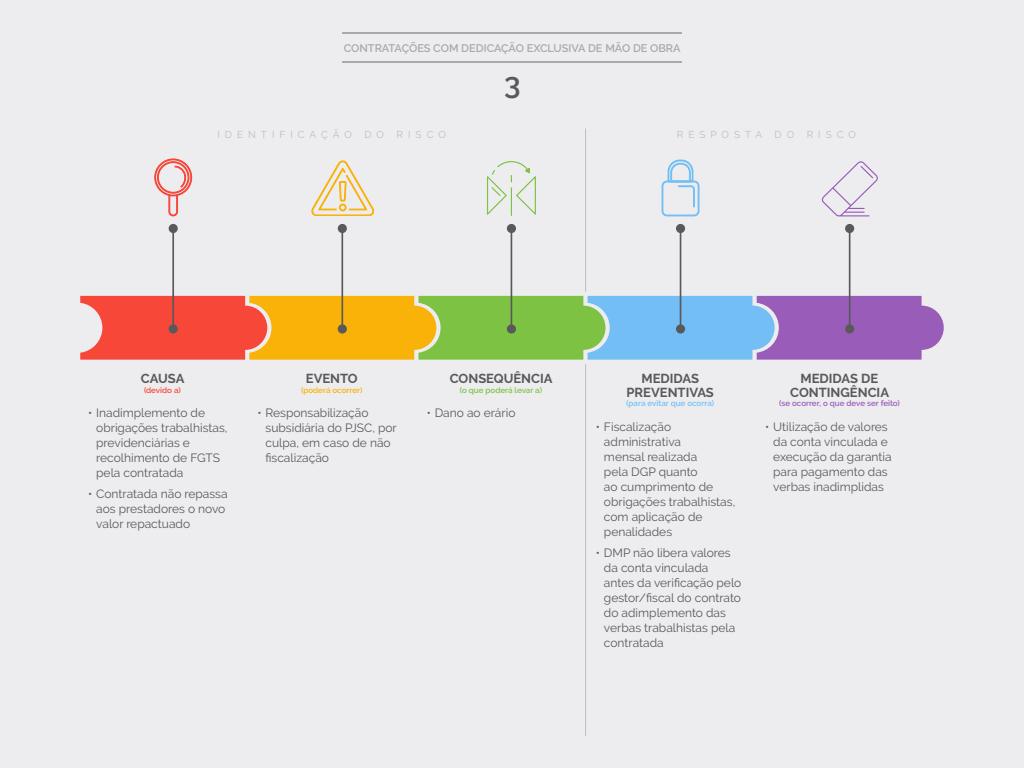
<style>
.page{position:relative;width:1024px;height:768px;background:#ededf0}
.page>*{position:absolute;margin:0;border:0;box-sizing:border-box;transform-origin:0 0}
.t1{font:600 30px "Raleway";color:#59595c}
.t2{font:700 13px/14px "Raleway";color:#59595c;text-align:center}
.t3{font:12px/15px "Raleway";color:#59595c}
.t4{font:600 11px "Raleway";color:#a7a9ac}
.t5{font:10px "Raleway";letter-spacing:.5em;color:#bcbec0}
.t6{font:600 8px "Raleway";color:#995cb8}
.t7{font:600 8px "Raleway";color:#73bff5}
.t8{font:600 8px "Raleway";color:#7dc242}
.t9{font:600 8px "Raleway";color:#f8b208}
.t10{font:600 8px "Raleway";color:#f74738}
</style>
<div class="page">
<svg style="left:80px;top:296px;width:864px;height:64px;background:#b49676"></svg>
<hr style="left:172px;top:228px;width:2px;height:102px;background:#59595c">
<div style="left:169px;top:324px;width:9px;height:10px;background:#59595c;border-radius:50%"></div>
<hr style="left:341px;top:228px;width:2px;height:102px;background:#59595c">
<div style="left:338px;top:324px;width:9px;height:10px;background:#59595c;border-radius:50%"></div>
<hr style="left:511px;top:228px;width:1px;height:102px;background:#59595c">
<div style="left:507px;top:324px;width:9px;height:10px;background:#59595c;border-radius:50%"></div>
<hr style="left:680px;top:228px;width:1px;height:102px;background:#59595c">
<div style="left:676px;top:324px;width:9px;height:10px;background:#59595c;border-radius:50%"></div>
<div style="left:676px;top:224px;width:9px;height:9px;background:#59595c;border-radius:50%"></div>
<hr style="left:849px;top:228px;width:1px;height:102px;background:#59595c">
<div style="left:845px;top:324px;width:9px;height:10px;background:#59595c;border-radius:50%"></div>
<svg style="left:662px;top:160px;width:37px;height:56px"></svg>
<hr style="left:585px;top:129px;width:1px;height:163px;background:#bcbec0">
<hr style="left:585px;top:364px;width:1px;height:372px;background:#bcbec0">
<div style="left:169px;top:224px;width:9px;height:9px;background:#59595c;border-radius:50%"></div>
<svg style="left:311px;top:161px;width:63px;height:55px"></svg>
<svg style="left:487px;top:161px;width:49px;height:55px"></svg>
<svg style="left:155px;top:159px;width:37px;height:57px"></svg>
<div style="left:338px;top:224px;width:9px;height:9px;background:#59595c;border-radius:50%"></div>
<div style="left:507px;top:224px;width:9px;height:9px;background:#59595c;border-radius:50%"></div>
<svg style="left:822px;top:161px;width:56px;height:55px"></svg>
<div style="left:845px;top:224px;width:9px;height:9px;background:#59595c;border-radius:50%"></div>
<hr style="left:342px;top:61px;width:340px;height:1px;background:#a7a9ac">
<hr style="left:342px;top:32px;width:340px;height:1px;background:#a7a9ac">
<p class="t4" style="left:344px;top:42px;width:338px">CONTRATAÇÕES COM DEDICAÇÃO EXCLUSIVA DE MÃO DE OBRA</p>
<h1 class="t1" style="left:504px;top:67px;width:18px">3</h1>
<p class="t5" style="left:217px;top:129px;width:136px">IDENTIFICAÇÃO</p>
<p class="t5" style="left:364px;top:129px;width:21px">D O</p>
<p class="t5" style="left:397px;top:129px;width:51px">RISCO</p>
<p class="t5" style="left:677px;top:129px;width:119px">RESPOSTA DO</p>
<p class="t5" style="left:807px;top:129px;width:51px">RISCO</p>
<p class="t2" style="left:306px;top:371px;width:53px">EVENTO</p>
<p class="t2" style="left:450px;top:371px;width:104px">CONSEQUÊNCIA</p>
<p class="t2" style="left:627px;top:371px;width:89px">MEDIDAS<br>PREVENTIVAS</p>
<p class="t2" style="left:790px;top:371px;width:100px">MEDIDAS DE<br>CONTINGÊNCIA</p>
<p class="t2" style="left:141px;top:371px;width:45px">CAUSA</p>
<p class="t10" style="left:144px;top:385px;width:38px">(devido a)</p>
<p class="t9" style="left:301px;top:385px;width:63px">(poderá ocorrer)</p>
<p class="t8" style="left:460px;top:385px;width:84px">(o que poderá levar a)</p>
<p class="t3" style="left:96px;top:405px;width:133px;text-indent:-8px">• Inadimplemento de obrigações trabalhistas, previdenciárias e recolhimento de FGTS pela contratada</p>
<p class="t3" style="left:96px;top:486px;width:133px;text-indent:-8px">• Contratada não repassa aos prestadores o novo valor repactuado</p>
<p class="t3" style="left:266px;top:405px;width:133px;text-indent:-8px">• Responsabilização subsidiária do PJSC, por culpa, em caso de não fiscalização</p>
<p class="t3" style="left:427px;top:405px;width:90px">• Dano ao erário</p>
<p class="t7" style="left:626px;top:398px;width:89px">(para evitar que ocorra)</p>
<p class="t6" style="left:779px;top:398px;width:122px">(se ocorrer, o que deve ser feito)</p>
<p class="t3" style="left:604px;top:419px;width:133px;text-indent:-8px">• Fiscalização administrativa<br>mensal realizada<br>pela DGP quanto<br>ao cumprimento de obrigações trabalhistas, com aplicação de penalidades</p>
<p class="t3" style="left:604px;top:545px;width:139px;text-indent:-8px">• DMP não libera valores da conta vinculada antes da verificação pelo gestor/fiscal do contrato do adimplemento das verbas trabalhistas pela contratada</p>
<p class="t3" style="left:773px;top:419px;width:120px;text-indent:-8px">• Utilização de valores da conta vinculada e execução da garantia para pagamento das verbas inadimplidas</p>
</div>
